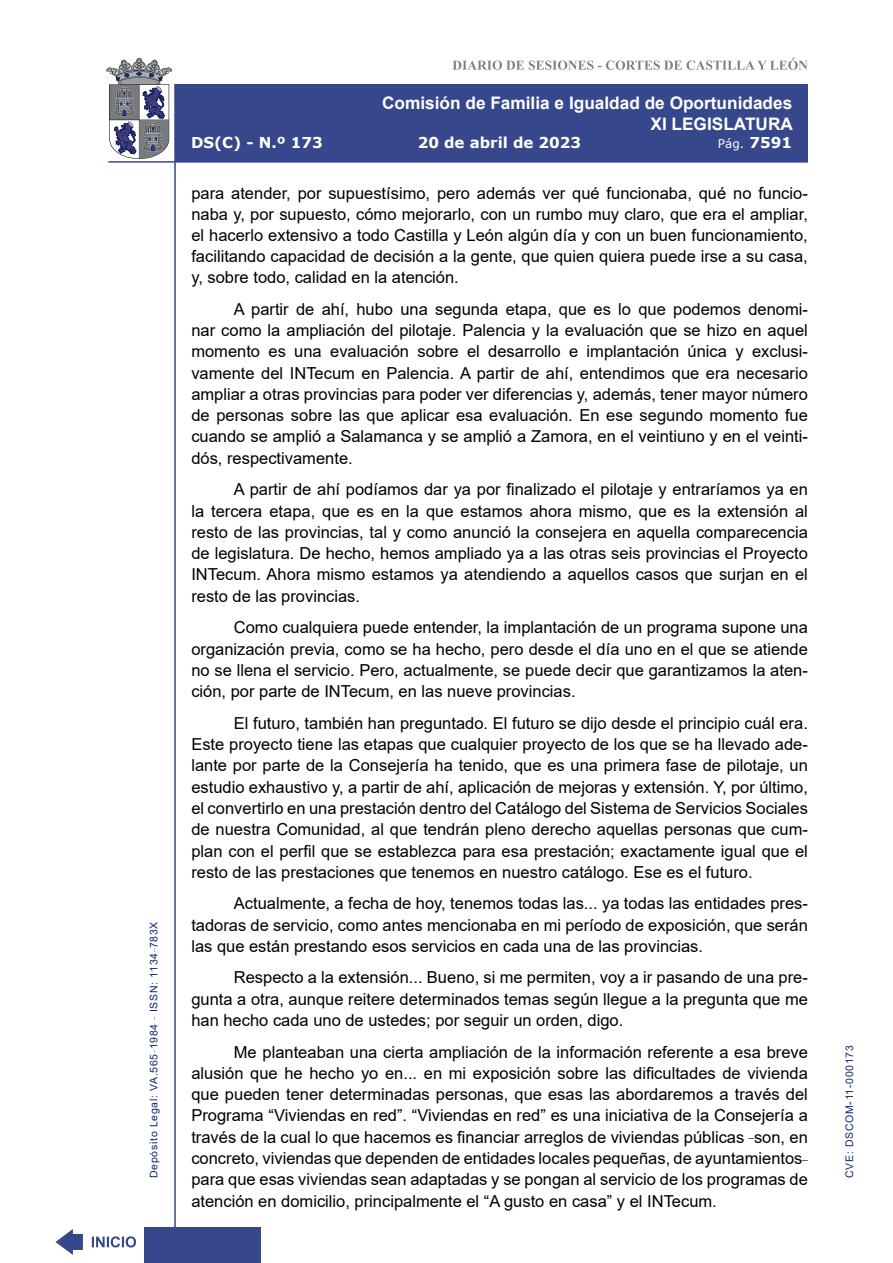
<style>
.page{position:relative;width:893px;height:1263px;background:#fff}
.page>*{position:absolute;margin:0;border:0;box-sizing:border-box;transform-origin:0 0}
.t1{font:700 17.25px/20.7px "Arial";color:#fff;text-align:right}
.t2{font:16.5px/21.3px "Arial";color:#000;text-align:justify}
.t3{font:700 15px "Verdana";color:#fff}
.t4{font:12px "Verdana";color:#fff}
.t5{font:10.5px "Arial";letter-spacing:.065em;color:#122678}
.s1{font-weight:700;font-size:15px}
</style>
<div class="page">
<svg style="left:452px;top:58px;width:356px;height:12px"></svg>
<hr style="left:174px;top:84px;width:2px;height:1179px;background:#36478c">
<div style="left:144px;top:1227px;width:117px;height:36px;background:#36478c"></div>
<div style="left:175px;top:84px;width:633px;height:78px;background:#36478c"></div>
<hr style="left:108px;top:161px;width:700px;height:2px;background:#36478c">
<svg style="left:92px;top:1236px;width:44px;height:11px"></svg>
<svg style="left:55px;top:1229px;width:28px;height:26px"></svg>
<svg style="left:106px;top:58px;width:66px;height:101px"></svg>
<p class="t5" style="left:146px;top:1178px;width:258px;rotate:-90deg">Depósito Legal: VA.565<sup>_</sup>1984 <sup>_</sup> ISSN: 1134<sup>_</sup>783X</p>
<p class="t1" style="left:382px;top:93px;width:412px">Comisión de Familia e Igualdad de Oportunidades<br>XI LEGISLATURA</p>
<p class="t3" style="left:191px;top:132px;width:133px">DS(C) - N.º 173</p>
<p class="t3" style="left:418px;top:132px;width:165px">20 de abril de 2023</p>
<p class="t4" style="left:718px;top:135px;width:76px">Pág. <span class="s1">7591</span></p>
<p class="t2" style="left:191px;top:183px;width:618px">para atender, por supuestísimo, pero además ver qué funcionaba, qué no funcio&shy;naba y, por supuesto, cómo mejorarlo, con un rumbo muy claro, que era el ampliar, el hacerlo extensivo a todo Castilla y León algún día y con un buen funcionamiento, facilitando capacidad de decisión a la gente, que quien quiera puede irse a su casa, y, sobre todo, calidad en la atención.</p>
<p class="t2" style="left:191px;top:298px;width:618px;text-indent:43px">A partir de ahí, hubo una segunda etapa, que es lo que podemos denomi&shy;nar como la ampliación del pilotaje. Palencia y la evaluación que se hizo en aquel momento es una evaluación sobre el desarrollo e implantación única y exclusi&shy;vamente del INTecum en Palencia. A partir de ahí, entendimos que era necesario ampliar a otras provincias para poder ver diferencias y, además, tener mayor número de personas sobre las que aplicar esa evaluación. En ese segundo momento fue cuando se amplió a Salamanca y se amplió a Zamora, en el veintiuno y en el veinti&shy;dós, respectivamente.</p>
<p class="t2" style="left:191px;top:479px;width:618px;text-indent:43px">A partir de ahí podíamos dar ya por finalizado el pilotaje y entraríamos ya en la tercera etapa, que es en la que estamos ahora mismo, que es la extensión al resto de las provincias, tal y como anunció la consejera en aquella comparecencia de legislatura. De hecho, hemos ampliado ya a las otras seis provincias el Proyecto INTecum. Ahora mismo estamos ya atendiendo a aquellos casos que surjan en el resto de las provincias.</p>
<p class="t2" style="left:191px;top:617px;width:618px;text-indent:43px">Como cualquiera puede entender, la implantación de un programa supone una organización previa, como se ha hecho, pero desde el día uno en el que se atiende no se llena el servicio. Pero, actualmente, se puede decir que garantizamos la aten&shy;ción, por parte de INTecum, en las nueve provincias.</p>
<p class="t2" style="left:191px;top:712px;width:618px;text-indent:43px">El futuro, también han preguntado. El futuro se dijo desde el principio cuál era.<br>Este proyecto tiene las etapas que cualquier proyecto de los que se ha llevado ade&shy;lante por parte de la Consejería ha tenido, que es una primera fase de pilotaje, un estudio exhaustivo y, a partir de ahí, aplicación de mejoras y extensión. Y, por último, el convertirlo en una prestación dentro del Catálogo del Sistema de Servicios Sociales de nuestra Comunidad, al que tendrán pleno derecho aquellas personas que cum&shy;plan con el perfil que se establezca para esa prestación; exactamente igual que el resto de las prestaciones que tenemos en nuestro catálogo. Ese es el futuro.</p>
<p class="t2" style="left:191px;top:893px;width:618px;text-indent:43px">Actualmente, a fecha de hoy, tenemos todas las... ya todas las entidades pres&shy;tadoras de servicio, como antes mencionaba en mi período de exposición, que serán las que están prestando esos servicios en cada una de las provincias.</p>
<p class="t2" style="left:191px;top:967px;width:618px;text-indent:43px">Respecto a la extensión... Bueno, si me permiten, voy a ir pasando de una pre&shy;gunta a otra, aunque reitere determinados temas según llegue a la pregunta que me han hecho cada uno de ustedes; por seguir un orden, digo.</p>
<p class="t2" style="left:191px;top:1041px;width:618px;text-indent:43px">Me planteaban una cierta ampliación de la información referente a esa breve alusión que he hecho yo en... en mi exposición sobre las dificultades de vivienda que pueden tener determinadas personas, que esas las abordaremos a través del Programa “Viviendas en red”. “Viviendas en red” es una iniciativa de la Consejería a través de la cual lo que hacemos es financiar arreglos de viviendas públicas <sup>_</sup>son, en concreto, viviendas que dependen de entidades locales pequeñas, de ayuntamientos<sup>_ </sup>para que esas viviendas sean adaptadas y se pongan al servicio de los programas de atención en domicilio, principalmente el “A gusto en casa” y el INTecum.</p>
<p class="t5" style="left:842px;top:1178px;width:134px;rotate:-90deg">CVE: DSCOM-11-000173</p>
</div>
